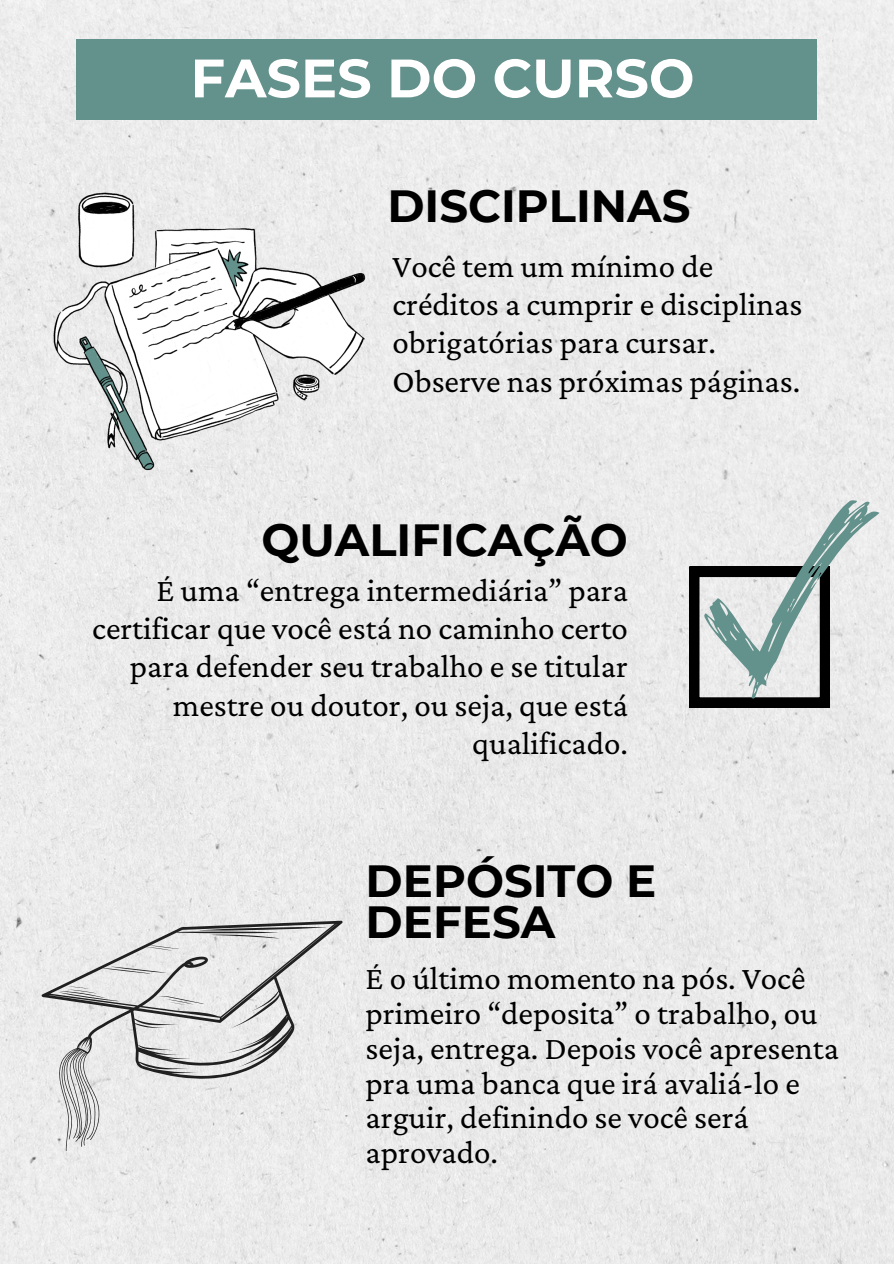
<style>
.page{position:relative;width:894px;height:1264px;background:#fff}
.page>*{position:absolute;margin:0;border:0;box-sizing:border-box;transform-origin:0 0}
.t1{font:700 54px "Montserrat";color:#fff}
.t2{font:700 45px/40.5px "Montserrat";color:#000}
.t3{font:33px/38.2px "Crimson Pro";color:#000}
</style>
<div class="page">
<div style="left:0;top:0;width:893px;height:1263px;background:#ebebeb"></div>
<svg style="left:53px;top:191px;width:312px;height:279px;fill:#ededed"></svg>
<svg style="left:689px;top:500px;width:190px;height:207px;background:#b7bebd"></svg>
<svg style="left:41px;top:920px;width:301px;height:231px;background:#d9d9d9"></svg>
<svg style="left:199px;top:926px;width:127px;height:12px;background:#a6a6a6"></svg>
<svg style="left:111px;top:966px;width:55px;height:6px"></svg>
<svg style="left:147px;top:947px;width:25px;height:3px"></svg>
<svg style="left:159px;top:995px;width:45px;height:9px"></svg>
<svg style="left:58px;top:986px;width:61px;height:15px"></svg>
<svg style="left:138px;top:1044px;width:35px;height:6px"></svg>
<div style="left:76px;top:39px;width:740px;height:81px;background:#63918b"></div>
<p class="t1" style="left:190px;top:45px;width:505px">FASES DO CURSO</p>
<p class="t2" style="left:387px;top:186px;width:304px">DISCIPLINAS</p>
<h2 class="t3" style="left:392px;top:246px;width:411px">Você tem um mínimo de créditos a cumprir e disciplinas obrigatórias para cursar.<br>Observe nas próximas páginas.</h2>
<p class="t2" style="left:261px;top:519px;width:368px">QUALIFICAÇÃO</p>
<h1 class="t3" style="left:92px;top:570px;width:537px;text-align:right">É uma “entrega intermediária” para certificar que você está no caminho certo para defender seu trabalho e se titular mestre ou doutor, ou seja, que está qualificado.</h1>
<h2 class="t2" style="left:365px;top:860px;width:292px">DEPÓSITO E<br>DEFESA</h2>
<p class="t3" style="left:365px;top:960px;width:474px;line-height:34.8px">É o último momento na pós. Você primeiro “deposita” o trabalho, ou seja, entrega. Depois você apresenta pra uma banca que irá avaliá-lo e arguir, definindo se você será aprovado.</p>
</div>
